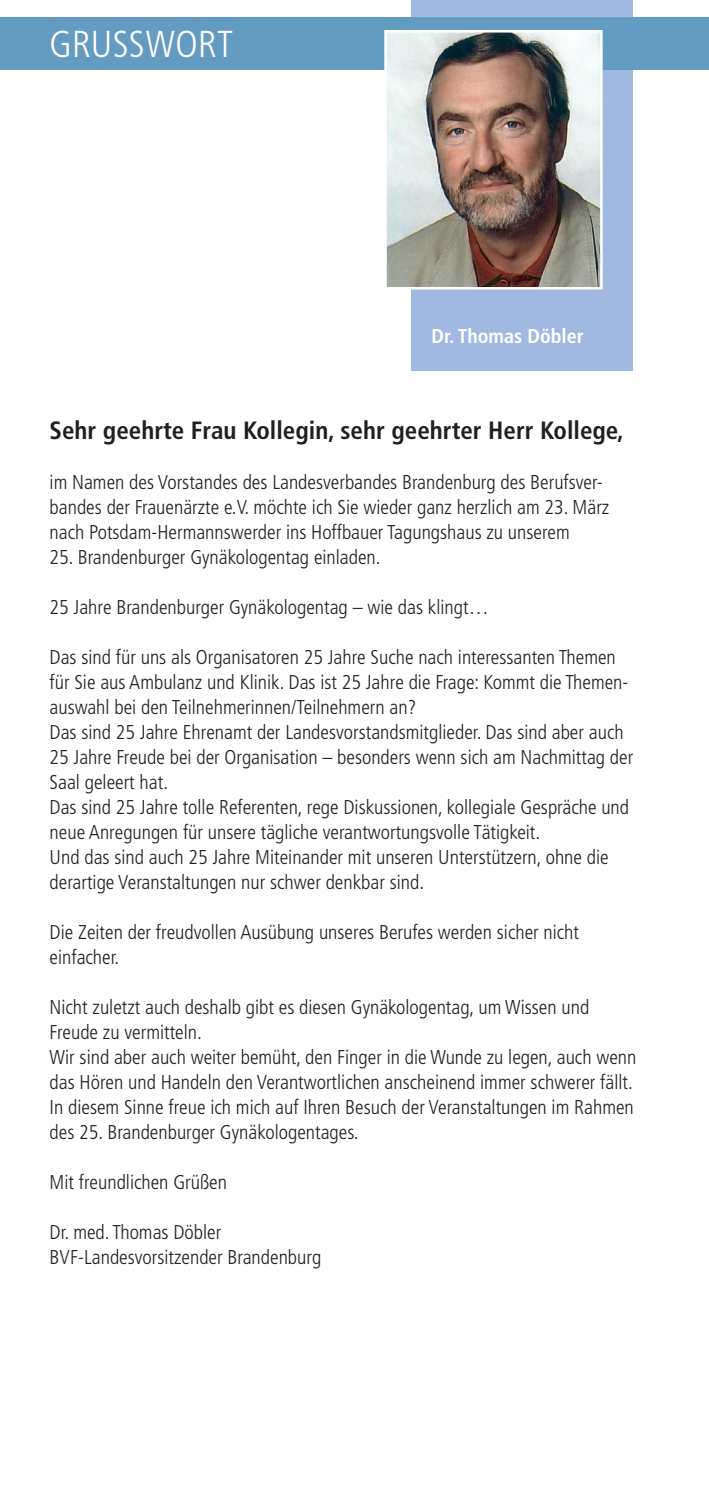
<style>
.page{position:relative;width:709px;height:1489px;background:#fff}
.page>*{position:absolute;margin:0;border:0;box-sizing:border-box;transform-origin:0 0}
.t1{font:300 condensed 37.5px "Frutiger LT Std";letter-spacing:.01em;color:#fff}
.t2{font:700 condensed 25px "Frutiger LT Std";color:#231f20}
.t3{font:300 condensed 20px/25px "Frutiger LT Std";color:#231f20}
.t4{font:700 condensed 20px "Frutiger LT Std";color:#fff}
</style>
<div class="page">
<div style="left:411px;top:0;width:221px;height:370px;background:#a0b9e0"></div>
<div style="left:0;top:17px;width:709px;height:52px;background:#639cc0"></div>
<img style="left:387px;top:33px;width:212px;height:253px">
<div style="left:384px;top:30px;width:218px;height:259px;border:2px solid #fff"></div>
<h1 class="t1" style="left:50px;top:23px;width:185px">GRUSSWORT</h1>
<p class="t4" style="left:431px;top:324px;width:154px">Dr. Thomas Döbler</p>
<p class="t2" style="left:50px;top:415px;width:576px">Sehr geehrte Frau Kollegin, sehr geehrter Herr Kollege,</p>
<p class="t3" style="left:50px;top:470px;width:561px">im Namen des Vorstandes des Landesverbandes Brandenburg des Berufsver&shy;bandes der Frauenärzte e.V. möchte ich Sie wieder ganz herzlich am 23. März nach Potsdam-Hermannswerder ins Hoffbauer Tagungshaus zu unserem</p>
<p class="t3" style="left:50px;top:545px;width:332px">25. Brandenburger Gynäkologentag einladen.</p>
<p class="t3" style="left:50px;top:595px;width:440px">25 Jahre Brandenburger Gynäkologentag – wie das klingt…</p>
<p class="t3" style="left:50px;top:645px;width:585px">Das sind für uns als Organisatoren 25 Jahre Suche nach interessanten Themen für Sie aus Ambulanz und Klinik. Das ist 25 Jahre die Frage: Kommt die Themen&shy;auswahl bei den Teilnehmerinnen/Teilnehmern an?<br>Das sind 25 Jahre Ehrenamt der Landesvorstandsmitglieder. Das sind aber auch 25 Jahre Freude bei der Organisation – besonders wenn sich am Nachmittag der Saal geleert hat.<br>Das sind 25 Jahre tolle Referenten, rege Diskussionen, kollegiale Gespräche und neue Anregungen für unsere tägliche verantwortungsvolle Tätigkeit.<br>Und das sind auch 25 Jahre Miteinander mit unseren Unterstützern, ohne die derartige Veranstaltungen nur schwer denkbar sind.</p>
<p class="t3" style="left:50px;top:920px;width:531px">Die Zeiten der freudvollen Ausübung unseres Berufes werden sicher nicht einfacher.</p>
<p class="t3" style="left:50px;top:995px;width:588px">Nicht zuletzt auch deshalb gibt es diesen Gynäkologentag, um Wissen und Freude zu vermitteln.<br>Wir sind aber auch weiter bemüht, den Finger in die Wunde zu legen, auch wenn das Hören und Handeln den Verantwortlichen anscheinend immer schwerer fällt.<br>In diesem Sinne freue ich mich auf Ihren Besuch der Veranstaltungen im Rahmen des 25. Brandenburger Gynäkologentages.</p>
<p class="t3" style="left:50px;top:1170px;width:179px">Mit freundlichen Grüßen</p>
<p class="t3" style="left:50px;top:1220px;width:273px">Dr. med. Thomas Döbler<br>BVF-Landesvorsitzender Brandenburg</p>
</div>
